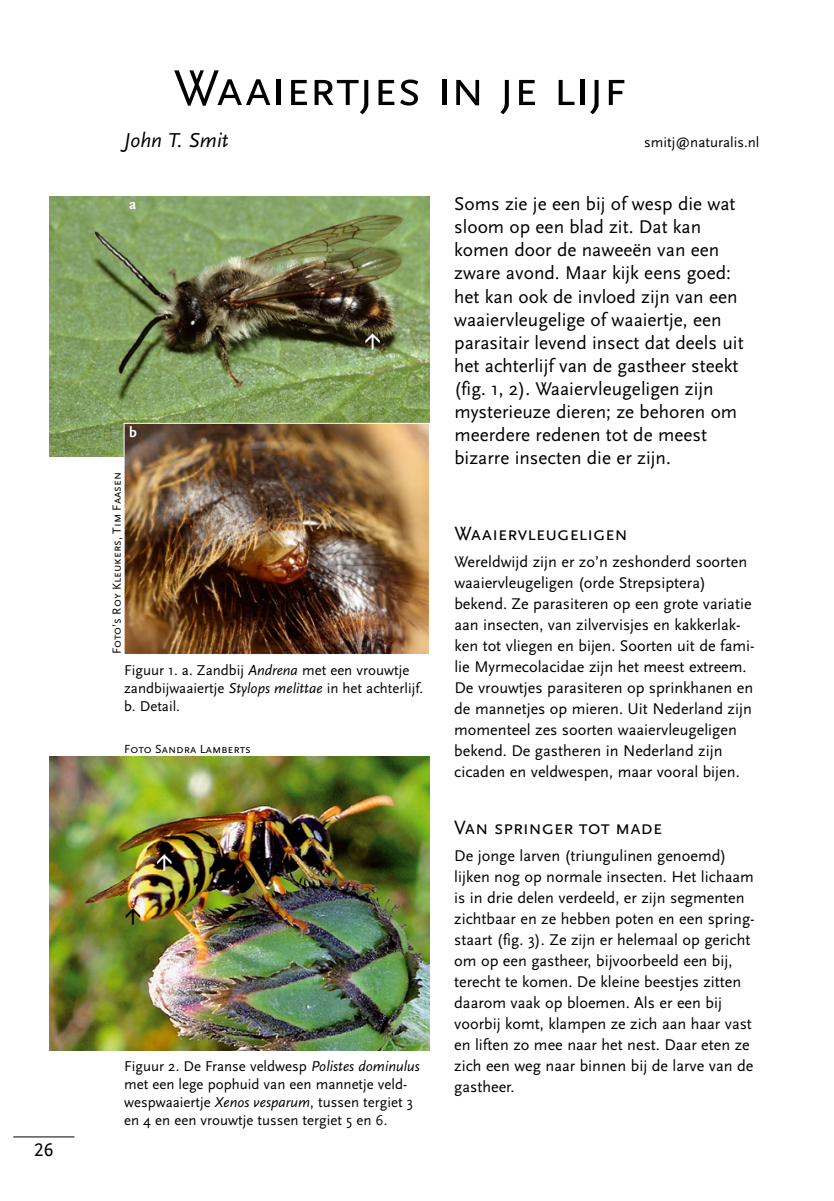
<style>
.page{position:relative;width:834px;height:1201px;background:#fff}
.page>*{position:absolute;margin:0;border:0;box-sizing:border-box;transform-origin:0 0}
.t1{font:52.5px "Scala Sans Caps";letter-spacing:-.03em;color:#000}
.t2{font:italic 21px "Scala Sans";color:#000}
.t3{font:20.12px "Scala Sans Caps";letter-spacing:-.015em;color:#000}
.t4{font:19.25px/23.1px "Scala Sans";color:#000}
.t5{font:19.25px "Scala Sans Caps";color:#000}
.t6{font:16.1px/21px "Scala Sans";color:#000}
.t7{font:14.88px/17.8px "Scala Sans";color:#000}
.t8{font:700 14.88px "Scala Sans";color:#fff}
.t9{font:12.25px "Scala Sans Caps";color:#000}
.s1{font-style:italic}
</style>
<div class="page">
<hr style="left:13px;top:1136px;width:61px;height:1px;background:#000">
<img style="left:50px;top:196px;width:379px;height:261px">
<img style="left:126px;top:425px;width:301px;height:227px">
<img style="left:50px;top:756px;width:379px;height:294px">
<svg style="left:365px;top:333px;width:15px;height:16px"></svg>
<svg style="left:157px;top:854px;width:15px;height:16px"></svg>
<svg style="left:126px;top:908px;width:14px;height:16px"></svg>
<p class="t5" style="left:34px;top:1138px;width:21px">26</p>
<h1 class="t1" style="left:174px;top:59px;width:454px">Waaiertjes in je lijf</h1>
<h2 class="t2" style="left:124px;top:129px;width:106px">John T. Smit</h2>
<p class="t7" style="left:644px;top:134px;width:117px">smitj@naturalis.nl</p>
<p class="t8" style="left:129px;top:197px;width:9px">a</p>
<p class="t8" style="left:129px;top:424px;width:9px">b</p>
<p class="t9" style="left:110px;top:654px;width:184px;rotate:-90deg">Foto’s Roy Kleukers, Tim Faasen</p>
<p class="t7" style="left:124px;top:662px;width:301px">Figuur 1. a. Zandbij <span class="s1">Andrena</span> met een vrouwtje zandbijwaaiertje <span class="s1">Stylops melittae</span> in het achterlijf. b. Detail.</p>
<p class="t9" style="left:124px;top:742px;width:128px">Foto Sandra Lamberts</p>
<p class="t7" style="left:124px;top:1058px;width:297px">Figuur 2. De Franse veldwesp <span class="s1">Polistes dominulus </span>met een lege pophuid van een mannetje veld&shy;wespwaaiertje <span class="s1">Xenos vesparum</span>, tussen tergiet 3 en 4 en een vrouwtje tussen tergiet 5 en 6.</p>
<p class="t4" style="left:454px;top:193px;width:291px">Soms zie je een bij of wesp die wat sloom op een blad zit. Dat kan komen door de naweeën van een zware avond. Maar kijk eens goed: het kan ook de invloed zijn van een waaiervleugelige of waaiertje, een parasitair levend insect dat deels uit het achterlijf van de gastheer steekt (fig. 1, 2). Waaiervleugeligen zijn mysterieuze dieren; ze behoren om meerdere redenen tot de meest bizarre insecten die er zijn.</p>
<p class="t3" style="left:454px;top:522px;width:175px">Waaiervleugeligen</p>
<p class="t6" style="left:454px;top:552px;width:302px">Wereldwijd zijn er zo’n zeshonderd soorten waaiervleugeligen (orde Strepsiptera) bekend. Ze parasiteren op een grote variatie aan insecten, van zilvervisjes en kakkerlak&shy;ken tot vliegen en bijen. Soorten uit de fami&shy;lie Myrmecolacidae zijn het meest extreem.<br>De vrouwtjes parasiteren op sprinkhanen en de mannetjes op mieren. Uit Nederland zijn momenteel zes soorten waaiervleugeligen bekend. De gastheren in Nederland zijn cicaden en veldwespen, maar vooral bijen.</p>
<p class="t3" style="left:454px;top:816px;width:209px">Van springer tot made</p>
<p class="t6" style="left:454px;top:846px;width:302px">De jonge larven (triungulinen genoemd) lijken nog op normale insecten. Het lichaam is in drie delen verdeeld, er zijn segmenten zichtbaar en ze hebben poten en een spring&shy;staart (fig. 3). Ze zijn er helemaal op gericht om op een gastheer, bijvoorbeeld een bij, terecht te komen. De kleine beestjes zitten daarom vaak op bloemen. Als er een bij voorbij komt, klampen ze zich aan haar vast en liften zo mee naar het nest. Daar eten ze zich een weg naar binnen bij de larve van de gastheer.</p>
</div>
